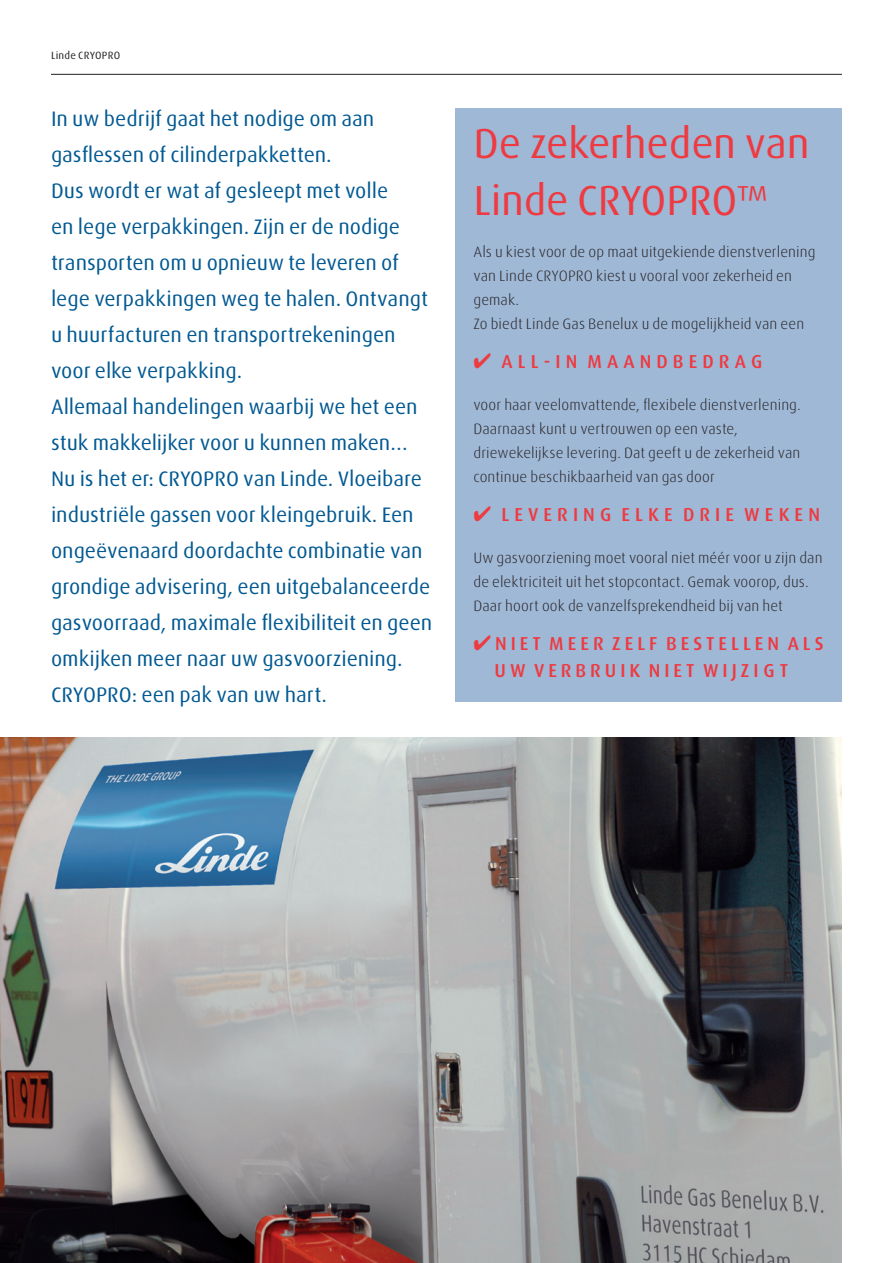
<style>
.page{position:relative;width:893px;height:1263px;background:#fff}
.page>*{position:absolute;margin:0;border:0;box-sizing:border-box;transform-origin:0 0}
.I_Contents_2{font:42px "Linde Dax";letter-spacing:-.01em;color:#ee3a41}
.I_Leadtext_24pt{font:21px/36px "Linde Dax";letter-spacing:-.005em;color:#005992}
.I_Contents_2-2{font:500 18.75px "Linde Dax";color:#ee3a41}
.I_Contents_2-3{font:300 15px/24px "Linde Dax";letter-spacing:.005em;color:#231f20}
.t1{font:10.5px "Linde Dax";letter-spacing:.02em;color:#231f20}
</style>
<div class="page">
<hr style="left:51px;top:74px;width:791px;height:1px;background:#231f20">
<div style="left:455px;top:108px;width:387px;height:594px;background:#9fb8d6"></div>
<img style="left:0;top:738px;width:842px;height:525px">
<p class="t1" style="left:51px;top:50px;width:71px">Linde CRYOPRO</p>
<p class="I_Leadtext_24pt" style="left:51px;top:101px;width:378px">In uw bedrijf gaat het nodige om aan gasflessen of cilinderpakketten.<br>Dus wordt er wat af gesleept met volle<br>en lege verpakkingen. Zijn er de nodige transporten om u opnieuw te leveren of lege verpakkingen weg te halen. Ontvangt u huurfacturen en transportrekeningen voor elke verpakking.<br>Allemaal handelingen waarbij we het een stuk makkelijker voor u kunnen maken…</p>
<p class="I_Leadtext_24pt" style="left:51px;top:461px;width:383px">Nu is het er: CRYOPRO van Linde. Vloeibare industriële gassen voor kleingebruik. Een ongeëvenaard doordachte combinatie van grondige advisering, een uitgebalanceerde gasvoorraad, maximale flexibiliteit en geen omkijken meer naar uw gasvoorziening.<br>CRYOPRO: een pak van uw hart.</p>
<p class="I_Contents_2" style="left:473px;top:120px;width:338px">De zekerheden van</p>
<p class="I_Contents_2" style="left:473px;top:177px;width:297px">Linde CryoPRO™</p>
<p class="I_Contents_2-3" style="left:473px;top:240px;width:344px">Als u kiest voor de op maat uitgekiende dienstverlening van Linde CRYOPRO kiest u vooral voor zekerheid en gemak.<br>Zo biedt Linde Gas Benelux u de mogelijkheid van een</p>
<p class="I_Contents_2-2" style="left:473px;top:351px;width:290px">✔ A L L - I N M A A N D B E D R A G</p>
<p class="I_Contents_2-3" style="left:473px;top:393px;width:329px">voor haar veelomvattende, flexibele dienstverlening.<br>Daarnaast kunt u vertrouwen op een vaste, driewekelijkse levering. Dat geeft u de zekerheid van continue beschikbaarheid van gas door</p>
<p class="I_Contents_2-2" style="left:473px;top:504px;width:345px">✔ L E V E R I N G EL K E DRIE W E K EN</p>
<p class="I_Contents_2-3" style="left:473px;top:546px;width:351px">Uw gasvoorziening moet vooral niet méér voor u zijn dan de elektriciteit uit het stopcontact. Gemak voorop, dus.<br>Daar hoort ook de vanzelfsprekendheid bij van het</p>
<p class="I_Contents_2-2" style="left:473px;top:633px;width:352px">✔ N I E T M E E R Z E L F B E S T E L L E N A L S</p>
<p class="I_Contents_2-2" style="left:495px;top:660px;width:295px">U W V E R B R U I K N I E T W I J Z I G T</p>
</div>
